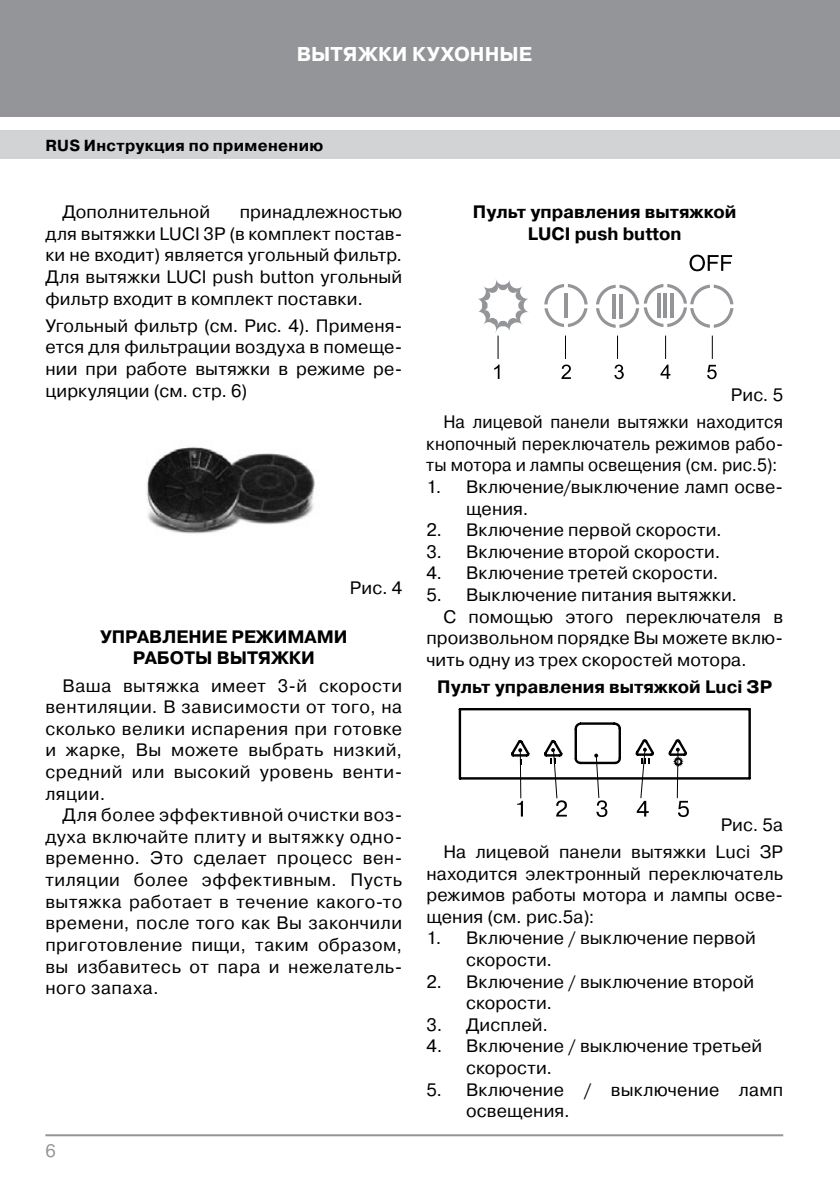
<style>
.page{position:relative;width:840px;height:1191px;background:#fff}
.page>*{position:absolute;margin:0;border:0;box-sizing:border-box;transform-origin:0 0}
.t1{font:700 20px "Pragmatica C";letter-spacing:.005em;color:#fff}
.t2{font:18px/21.6px "Pragmatica C";letter-spacing:.01em;color:#000;text-align:justify}
.t3{font:700 18px/21.6px "Pragmatica C";color:#000;text-align:center}
.t4{font:18px/21.6px "Pragmatica C";letter-spacing:.01em;color:#000;scale:.95 1}
.t5{font:18px "Pragmatica C";color:#939598}
.t6{font:700 16px "Pragmatica C";letter-spacing:.02em;color:#000}
</style>
<div class="page">
<div style="left:0;top:0;width:839px;height:116px;background:#939598"></div>
<div style="left:0;top:130px;width:839px;height:29px;background:#d1d3d4"></div>
<hr style="left:45px;top:1134px;width:737px;height:2px;background:#939598">
<hr style="left:839px;top:0;width:1px;height:116px;background:#939598">
<img style="left:147px;top:447px;width:168px;height:87px">
<svg style="left:544px;top:284px;width:43px;height:43px"></svg>
<svg style="left:563px;top:293px;width:4px;height:25px"></svg>
<svg style="left:596px;top:284px;width:137px;height:44px"></svg>
<svg style="left:689px;top:255px;width:42px;height:16px"></svg>
<svg style="left:707px;top:365px;width:9px;height:14px"></svg>
<svg style="left:478px;top:279px;width:50px;height:100px"></svg>
<svg style="left:561px;top:335px;width:9px;height:44px"></svg>
<svg style="left:614px;top:335px;width:9px;height:44px"></svg>
<svg style="left:660px;top:335px;width:10px;height:44px"></svg>
<svg style="left:711px;top:335px;width:1px;height:24px"></svg>
<svg style="left:458px;top:708px;width:292px;height:109px"></svg>
<p class="t1" style="left:296px;top:43px;width:236px">ВЫТЯЖКИ КУХОННЫЕ</p>
<p class="t6" style="left:45px;top:136px;width:279px">RUS Инструкция по применению</p>
<p class="t2" style="left:62px;top:201px;width:149px">Дополнительной</p>
<p class="t2" style="left:45px;top:201px;width:358px;text-indent:194px">принадлежностью для вытяжки LUCI 3P (в комплект постав&shy;ки не входит) является угольный фильтр.<br>Для вытяжки LUCI push button угольный фильтр входит в комплект поставки.</p>
<p class="t2" style="left:45px;top:315px;width:358px">Угольный фильтр (см. Рис. 4). Применя&shy;ется для фильтрации воздуха в помеще&shy;нии при работе вытяжки в режиме ре&shy;циркуляции (см. стр. 6)</p>
<p class="t2" style="left:350px;top:577px;width:54px">Рис. 4</p>
<p class="t3" style="left:100px;top:626px;width:249px">УПРАВЛЕНИЕ РЕЖИМАМИ<br>РАБОТЫ ВЫТЯЖКИ</p>
<p class="t2" style="left:45px;top:674px;width:358px;text-indent:17px">Ваша вытяжка имеет 3-й скорости вентиляции. В зависимости от того, на сколько велики испарения при готовке и жарке, Вы можете выбрать низкий, средний или высокий уровень венти&shy;ляции.</p>
<p class="t2" style="left:45px;top:804px;width:358px;text-indent:17px">Для более эффективной очистки воз&shy;духа включайте плиту и вытяжку одно&shy;временно. Это сделает процесс вен&shy;тиляции более эффективным. Пусть вытяжка работает в течение какого-то времени, после того как Вы закончили приготовление пищи, таким образом, вы избавитесь от пара и нежелатель&shy;ного запаха.</p>
<p class="t5" style="left:45px;top:1140px;width:12px">6</p>
<p class="t3" style="left:472px;top:201px;width:265px">Пульт управления вытяжкой<br>LUCI push button</p>
<p class="t2" style="left:443px;top:381px;width:341px;line-height:27.2px;text-align:right">Рис. 5<br>На лицевой панели вытяжки находится</p>
<p class="t4" style="left:426px;top:433px;width:377px">кнопочный переключатель режимов рабо&shy;ты мотора и лампы освещения (см. рис.5):</p>
<p class="t2" style="left:466px;top:476px;width:318px;text-indent:-40px">1. Включение/выключение ламп осве&shy;щения.</p>
<p class="t2" style="left:426px;top:519px;width:297px">2. Включение первой скорости.</p>
<p class="t2" style="left:426px;top:541px;width:295px">3. Включение второй скорости.</p>
<p class="t2" style="left:426px;top:562px;width:293px">4. Включение третей скорости.</p>
<p class="t2" style="left:426px;top:584px;width:312px">5. Выключение питания вытяжки.</p>
<p class="t2" style="left:443px;top:605px;width:341px">С помощью этого переключателя в</p>
<p class="t2" style="left:426px;top:627px;width:358px">произвольном порядке Вы можете вклю-</p>
<p class="t2" style="left:426px;top:649px;width:322px">чить одну из трех скоростей мотора.</p>
<p class="t3" style="left:437px;top:676px;width:336px">Пульт управления вытяжкой Luci ЗР</p>
<p class="t2" style="left:443px;top:811px;width:341px;line-height:27.2px;text-align:right">Рис. 5а<br>На лицевой панели вытяжки Luci ЗР</p>
<p class="t2" style="left:426px;top:862px;width:358px">находится электронный переключатель режимов работы мотора и лампы осве&shy;щения (см. рис.5а):</p>
<p class="t2" style="left:466px;top:927px;width:291px;text-indent:-40px">1. Включение / выключение первой скорости.</p>
<p class="t2" style="left:466px;top:970px;width:289px;text-indent:-40px">2. Включение / выключение второй скорости.</p>
<p class="t2" style="left:426px;top:1014px;width:123px">3. Дисплей.</p>
<p class="t2" style="left:466px;top:1035px;width:297px;text-indent:-40px">4. Включение / выключение третьей скорости.</p>
<p class="t2" style="left:466px;top:1078px;width:318px;text-indent:-40px">5. Включение / выключение ламп освещения.</p>
</div>
